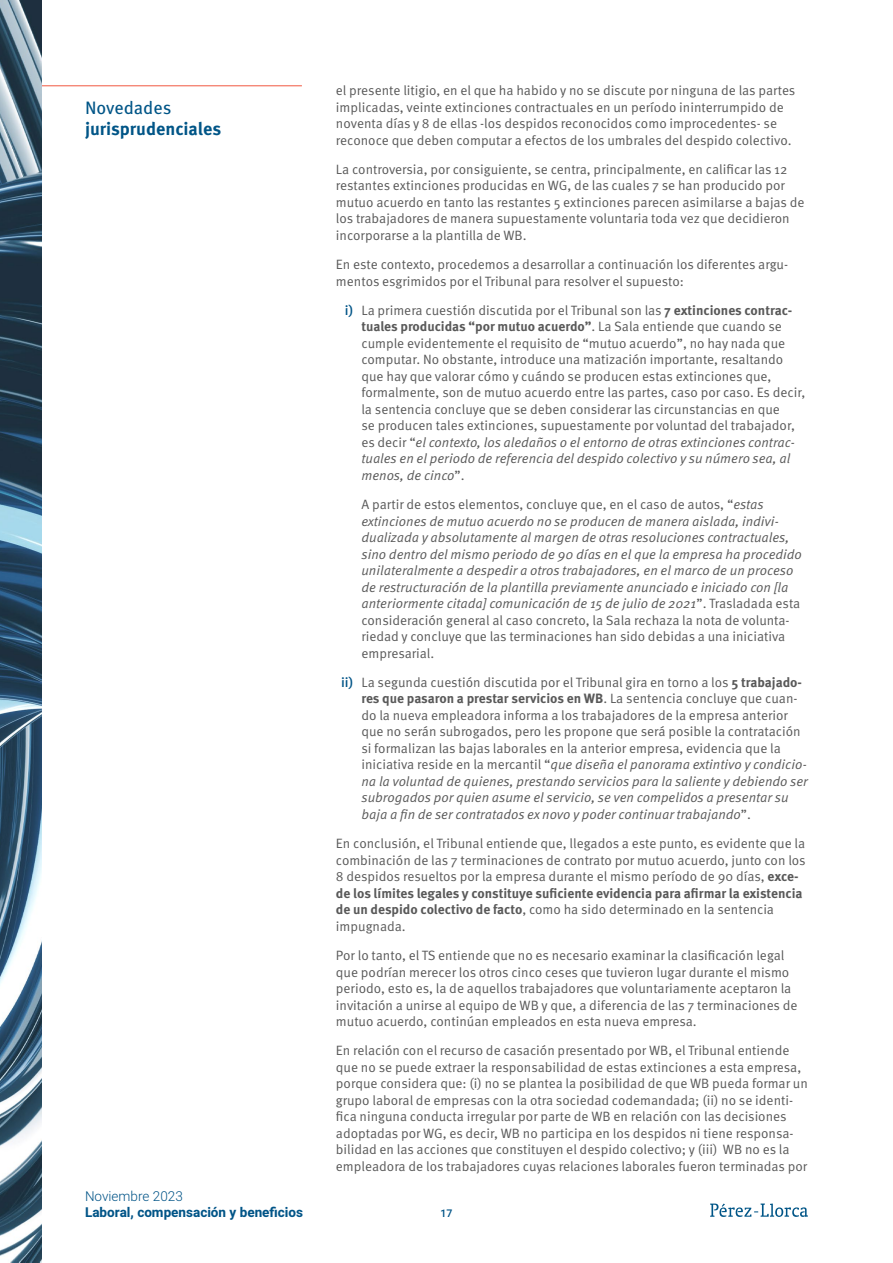
<style>
.page{position:relative;width:893px;height:1263px;background:#fff}
.page>*{position:absolute;margin:0;border:0;box-sizing:border-box;transform-origin:0 0}
.t1{font:700 18px "Meta Pro";letter-spacing:-.005em;color:#005587}
.t2{font:18px "Meta Pro";letter-spacing:-.005em;color:#005587}
.t3{font:13.5px/16.5px "Meta Pro Norm";color:#595959}
.t4{font:13.5px/16.5px "Meta Pro Norm Ita";color:#595959}
.t5{font:700 13.5px "Meta Pro";color:#595959}
.t6{font:700 13.5px "Heebo";color:#005487}
.t7{font:300 13.5px "Heebo";color:#005487}
.t8{font:500 10.5px "Heebo";color:#005487}
.s1{font-family:"Meta Pro";font-weight:500;color:#005487}
.s2{font-family:"Meta Pro";font-weight:700}
.s3{font-family:"Meta Pro Norm";font-weight:400}
.s4{font-family:"Meta Pro Norm"}
.s5{font-family:"Meta Pro Norm Ita"}
</style>
<div class="page">
<svg style="left:710px;top:1203px;width:98px;height:14px"></svg>
<hr style="left:41px;top:85px;width:261px;height:1px;background:#f15841">
<img style="left:0;top:0;width:41px;height:1263px">
<h1 class="t2" style="left:85px;top:94px;width:88px">Novedades</h1>
<h1 class="t1" style="left:85px;top:115px;width:138px">jurisprudenciales</h1>
<p class="t7" style="left:85px;top:1186px;width:99px">Noviembre 2023</p>
<p class="t6" style="left:85px;top:1203px;width:220px">Laboral, compensación y beneficios</p>
<p class="t3" style="left:336px;top:81px;width:461px">el presente litigio, en el que ha habido y no se discute por ninguna de las partes implicadas, veinte extinciones contractuales en un período ininterrumpido de noventa días y 8 de ellas -los despidos reconocidos como improcedentes- se reconoce que deben computar a efectos de los umbrales del despido colectivo.</p>
<p class="t3" style="left:336px;top:160px;width:470px">La controversia, por consiguiente, se centra, principalmente, en calificar las 12 restantes extinciones producidas en WG, de las cuales 7 se han producido por mutuo acuerdo en tanto las restantes 5 extinciones parecen asimilarse a bajas de los trabajadores de manera supuestamente voluntaria toda vez que decidieron incorporarse a la plantilla de WB.</p>
<p class="t3" style="left:336px;top:255px;width:454px">En este contexto, procedemos a desarrollar a continuación los diferentes argu&shy;mentos esgrimidos por el Tribunal para resolver el supuesto:</p>
<p class="t3" style="left:345px;top:301px;width:449px"><span class="s1">i)</span> La primera cuestión discutida por el Tribunal son las <span class="s2">7 extinciones contrac-</span></p>
<p class="t5" style="left:361px;top:316px;width:422px">tuales producidas “por mutuo acuerdo”<span class="s3">. La Sala entiende que cuando se</span></p>
<p class="t3" style="left:361px;top:334px;width:445px">cumple evidentemente el requisito de “mutuo acuerdo”, no hay nada que computar. No obstante, introduce una matización importante, resaltando que hay que valorar cómo y cuándo se producen estas extinciones que, formalmente, son de mutuo acuerdo entre las partes, caso por caso. Es decir, la sentencia concluye que se deben considerar las circunstancias en que<br>se producen tales extinciones, supuestamente por voluntad del trabajador,</p>
<p class="t4" style="left:361px;top:433px;width:435px"><span class="s4">es decir “</span>el contexto, los aledaños o el entorno de otras extinciones contrac&shy;tuales en el periodo de referencia del despido colectivo y su número sea, al menos, de cinco<span class="s4">”.</span></p>
<p class="t3" style="left:361px;top:495px;width:404px">A partir de estos elementos, concluye que, en el caso de autos, “<span class="s5">estas</span></p>
<p class="t4" style="left:361px;top:512px;width:442px">extinciones de mutuo acuerdo no se producen de manera aislada, indivi&shy;dualizada y absolutamente al margen de otras resoluciones contractuales, sino dentro del mismo periodo de 90 días en el que la empresa ha procedido unilateralmente a despedir a otros trabajadores, en el marco de un proceso de restructuración de la plantilla previamente anunciado e iniciado con [la anteriormente citada] comunicación de 15 de julio de 2021<span class="s4">”. Trasladada esta</span></p>
<p class="t3" style="left:361px;top:611px;width:430px">consideración general al caso concreto, la Sala rechaza la nota de volunta&shy;riedad y concluye que las terminaciones han sido debidas a una iniciativa empresarial.</p>
<p class="t3" style="left:341px;top:673px;width:462px"><span class="s1">ii)</span> La segunda cuestión discutida por el Tribunal gira en torno a los <span class="s2">5 trabajado-</span></p>
<p class="t5" style="left:361px;top:688px;width:438px">res que pasaron a prestar servicios en WB<span class="s3">. La sentencia concluye que cuan-</span></p>
<p class="t3" style="left:361px;top:706px;width:441px">do la nueva empleadora informa a los trabajadores de la empresa anterior que no serán subrogados, pero les propone que será posible la contratación si formalizan las bajas laborales en la anterior empresa, evidencia que la</p>
<p class="t4" style="left:361px;top:756px;width:448px"><span class="s4">iniciativa reside en la mercantil “</span>que diseña el panorama extintivo y condicio&shy;na la voluntad de quienes, prestando servicios para la saliente y debiendo ser subrogados por quien asume el servicio, se ven compelidos a presentar su baja a fin de ser contratados ex novo y poder continuar trabajando<span class="s4">”.</span></p>
<p class="t3" style="left:336px;top:834px;width:471px;text-align:justify">En conclusión, el Tribunal entiende que, llegados a este punto, es evidente que la combinación de las 7 terminaciones de contrato por mutuo acuerdo, junto con los 8 despidos resueltos por la empresa durante el mismo período de 90 días, <span class="s2">exce-</span></p>
<p class="t5" style="left:336px;top:882px;width:468px">de los límites legales y constituye suficiente evidencia para afirmar la existencia</p>
<p class="t3" style="left:336px;top:900px;width:440px"><span class="s2">de un despido colectivo de facto</span>, como ha sido determinado en la sentencia impugnada.</p>
<p class="t3" style="left:336px;top:946px;width:463px">Por lo tanto, el TS entiende que no es necesario examinar la clasificación legal que podrían merecer los otros cinco ceses que tuvieron lugar durante el mismo periodo, esto es, la de aquellos trabajadores que voluntariamente aceptaron la invitación a unirse al equipo de WB y que, a diferencia de las 7 terminaciones de mutuo acuerdo, continúan empleados en esta nueva empresa.</p>
<p class="t3" style="left:336px;top:1041px;width:473px">En relación con el recurso de casación presentado por WB, el Tribunal entiende que no se puede extraer la responsabilidad de estas extinciones a esta empresa, porque considera que: (i) no se plantea la posibilidad de que WB pueda formar un grupo laboral de empresas con la otra sociedad codemandada; (ii) no se identi&shy;fica ninguna conducta irregular por parte de WB en relación con las decisiones adoptadas por WG, es decir, WB no participa en los despidos ni tiene responsa&shy;bilidad en las acciones que constituyen el despido colectivo; y (iii) WB no es la empleadora de los trabajadores cuyas relaciones laborales fueron terminadas por</p>
<p class="t8" style="left:440px;top:1206px;width:13px">17</p>
</div>
